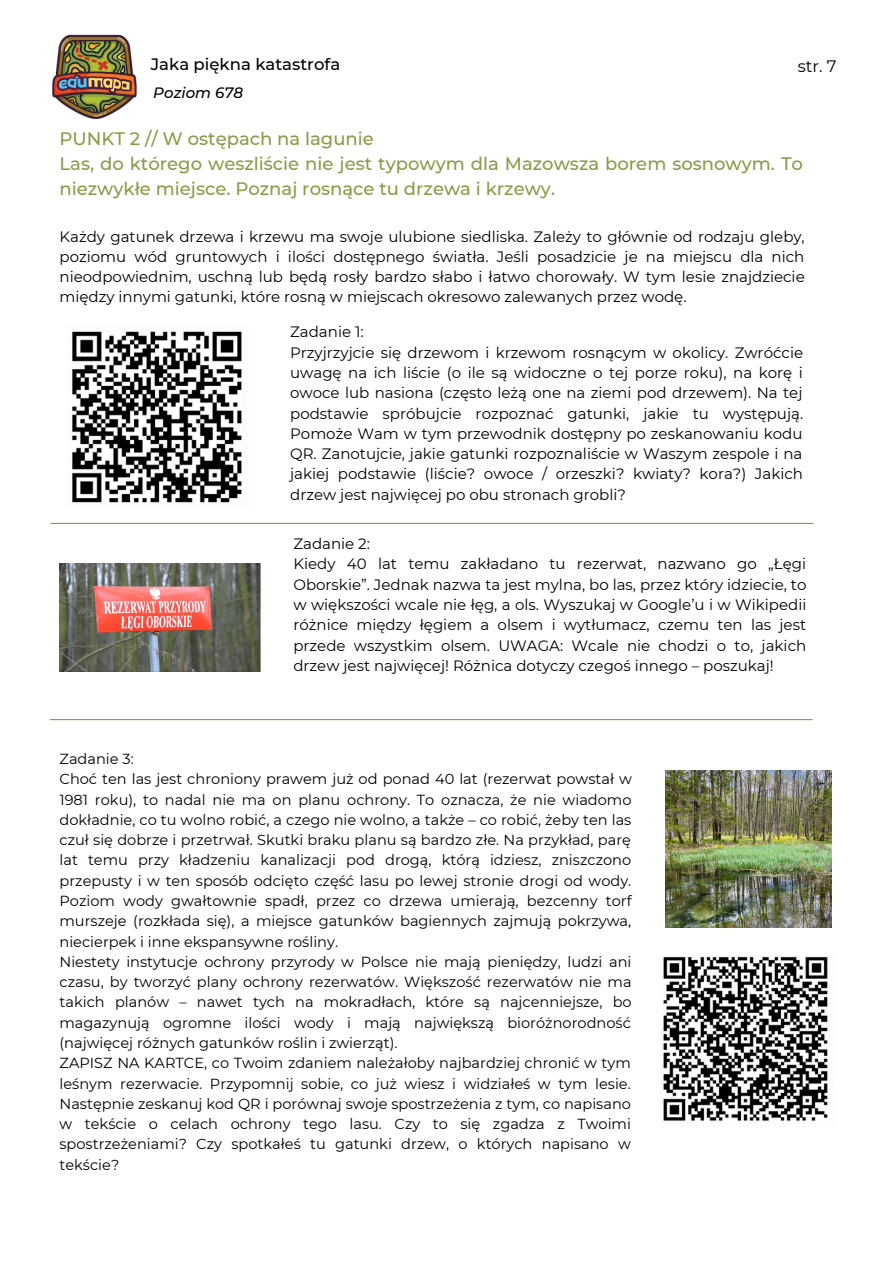
<style>
.page{position:relative;width:894px;height:1264px;background:#fff}
.page>*{position:absolute;margin:0;border:0;box-sizing:border-box;transform-origin:0 0}
.t1{font:500 18px/24.8px "Montserrat";color:#889c45}
.t2{font:500 16.5px "Montserrat";color:#000}
.t3{font:16.5px "Montserrat";color:#000}
.t4{font:15px/20.2px "Montserrat";color:#000;text-align:justify}
.t5{font:italic 500 15px "Montserrat";color:#000}
.t6{font:14.55px/20.2px "Montserrat";color:#000;text-align:justify}
</style>
<div class="page">
<img style="left:52px;top:34px;width:85px;height:86px">
<img style="left:72px;top:331px;width:170px;height:172px">
<img style="left:663px;top:956px;width:171px;height:165px">
<img style="left:59px;top:563px;width:201px;height:108px">
<img style="left:665px;top:770px;width:165px;height:157px">
<hr style="left:50px;top:719px;width:761px;height:1px;background:#889c45">
<hr style="left:51px;top:523px;width:761px;height:1px;background:#889c45">
<p class="t2" style="left:151px;top:54px;width:191px">Jaka piękna katastrofa</p>
<p class="t5" style="left:153px;top:83px;width:91px">Poziom 678</p>
<p class="t3" style="left:797px;top:56px;width:40px">str. 7</p>
<p class="t1" style="left:59px;top:126px;width:316px">PUNKT 2 // W ostępach na lagunie</p>
<p class="t1" style="left:59px;top:151px;width:744px">Las, do którego weszliście nie jest typowym dla Mazowsza borem sosnowym. To niezwykłe miejsce. Poznaj rosnące tu drzewa i krzewy.</p>
<p class="t4" style="left:59px;top:226px;width:746px">Każdy gatunek drzewa i krzewu ma swoje ulubione siedliska. Zależy to głównie od rodzaju gleby, poziomu wód gruntowych i ilości dostępnego światła. Jeśli posadzicie je na miejscu dla nich nieodpowiednim, uschną lub będą rosły bardzo słabo i łatwo chorowały. W tym lesie znajdziecie między innymi gatunki, które rosną w miejscach okresowo zalewanych przez wodę.</p>
<p class="t4" style="left:290px;top:322px;width:75px">Zadanie 1:</p>
<p class="t4" style="left:290px;top:342px;width:514px">Przyjrzyjcie się drzewom i krzewom rosnącym w okolicy. Zwróćcie uwagę na ich liście (o ile są widoczne o tej porze roku), na korę i owoce lub nasiona (często leżą one na ziemi pod drzewem). Na tej podstawie spróbujcie rozpoznać gatunki, jakie tu występują.<br>Pomoże Wam w tym przewodnik dostępny po zeskanowaniu kodu QR. Zanotujcie, jakie gatunki rozpoznaliście w Waszym zespole i na jakiej podstawie (liście? owoce / orzeszki? kwiaty? kora?) Jakich drzew jest najwięcej po obu stronach grobli?</p>
<p class="t4" style="left:293px;top:533px;width:78px">Zadanie 2:</p>
<p class="t4" style="left:293px;top:554px;width:514px">Kiedy 40 lat temu zakładano tu rezerwat, nazwano go „Łęgi Oborskie”. Jednak nazwa ta jest mylna, bo las, przez który idziecie, to w większości wcale nie łęg, a ols. Wyszukaj w Google’u i w Wikipedii różnice między łęgiem a olsem i wytłumacz, czemu ten las jest przede wszystkim olsem. UWAGA: Wcale nie chodzi o to, jakich drzew jest najwięcej! Różnica dotyczy czegoś innego – poszukaj!</p>
<p class="t6" style="left:59px;top:748px;width:76px">Zadanie 3:</p>
<p class="t6" style="left:59px;top:769px;width:573px">Choć ten las jest chroniony prawem już od ponad 40 lat (rezerwat powstał w 1981 roku), to nadal nie ma on planu ochrony. To oznacza, że nie wiadomo dokładnie, co tu wolno robić, a czego nie wolno, a także – co robić, żeby ten las czuł się dobrze i przetrwał. Skutki braku planu są bardzo złe. Na przykład, parę lat temu przy kładzeniu kanalizacji pod drogą, którą idziesz, zniszczono przepusty i w ten sposób odcięto część lasu po lewej stronie drogi od wody.<br>Poziom wody gwałtownie spadł, przez co drzewa umierają, bezcenny torf murszeje (rozkłada się), a miejsce gatunków bagiennych zajmują pokrzywa, niecierpek i inne ekspansywne rośliny.</p>
<p class="t6" style="left:59px;top:951px;width:573px">Niestety instytucje ochrony przyrody w Polsce nie mają pieniędzy, ludzi ani czasu, by tworzyć plany ochrony rezerwatów. Większość rezerwatów nie ma takich planów – nawet tych na mokradłach, które są najcenniejsze, bo magazynują ogromne ilości wody i mają największą bioróżnorodność (najwięcej różnych gatunków roślin i zwierząt).</p>
<p class="t6" style="left:59px;top:1052px;width:573px">ZAPISZ NA KARTCE, co Twoim zdaniem należałoby najbardziej chronić w tym leśnym rezerwacie. Przypomnij sobie, co już wiesz i widziałeś w tym lesie.<br>Następnie zeskanuj kod QR i porównaj swoje spostrzeżenia z tym, co napisano w tekście o celach ochrony tego lasu. Czy to się zgadza z Twoimi spostrzeżeniami? Czy spotkałeś tu gatunki drzew, o których napisano w tekście?</p>
</div>
